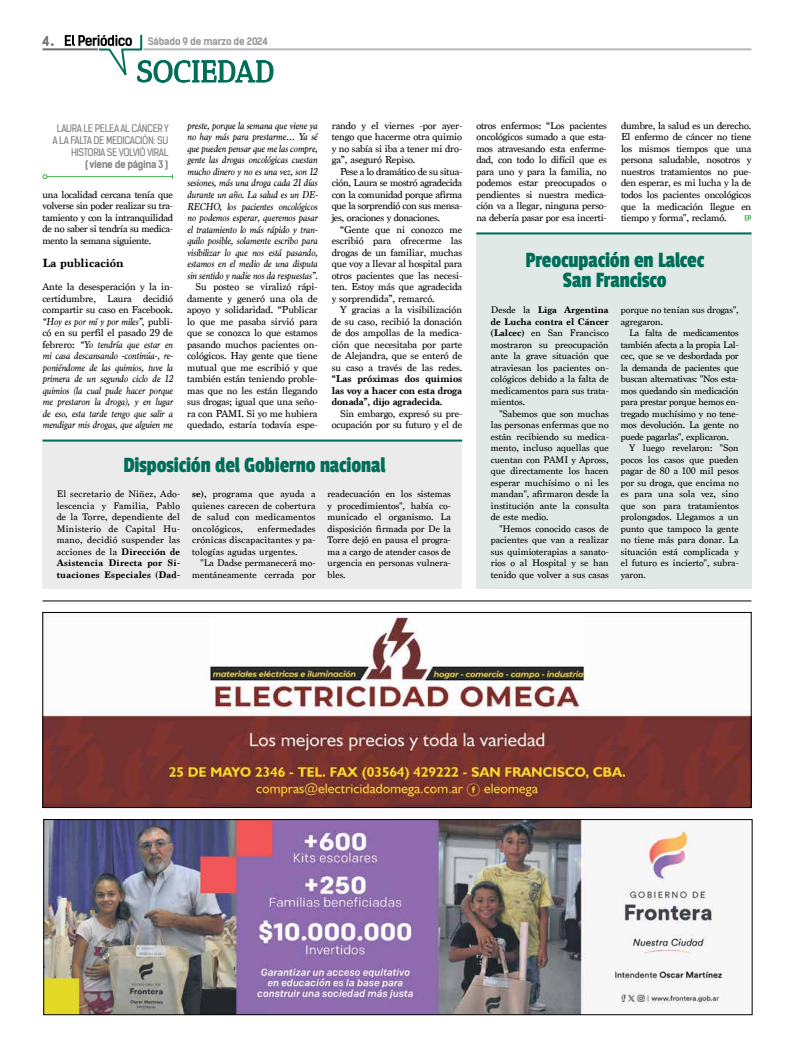
<style>
.page{position:relative;width:794px;height:1049px;background:#fff}
.page>*{position:absolute;margin:0;border:0;box-sizing:border-box;transform-origin:0 0}
.t1{font:22.9px/20px "Passion One";letter-spacing:-.005em;color:#006e58;text-align:center;scale:.94 1}
.t2{font:700 13px "Kelson Sans";color:#6d6e71}
.t3{font:700 12.5px "Marion";color:#000}
.t4{font:10.5px/11.5px "Marion";letter-spacing:-.02em;color:#000;text-align:justify}
.t5{font:italic 10.5px/11.5px "Marion";letter-spacing:-.01em;color:#000;text-align:justify}
.t6{font:700 10.5px/11.5px "Marion";letter-spacing:-.01em;color:#000;text-align:justify}
.t7{font:10px/11.5px "Marion";color:#000;text-align:justify}
.t8{font:10px "Marion";letter-spacing:-.02em;color:#000}
.t9{font:10px/12px "Kelson Sans";letter-spacing:-.04em;color:#808285;text-align:right}
.t10{font:700 10px "Kelson Sans RU";letter-spacing:-.025em;color:#939598}
.t11{font:700 10px "Kelson Sans RU";letter-spacing:-.04em;color:#808285}
.s1{font-style:normal}
.s2{font-weight:700}
</style>
<div class="page">
<hr style="left:143px;top:48px;width:608px;height:2px;background:#b6b8ba">
<hr style="left:43px;top:48px;width:55px;height:2px;background:#6d6e71">
<hr style="left:47px;top:176px;width:125px;height:1px;background:#41ad49">
<svg style="left:43px;top:174px;width:5px;height:5px"></svg>
<hr style="left:43px;top:601px;width:708px;height:1px;background:#000">
<div style="left:476px;top:232px;width:275px;height:357px;background:#e1e9e6"></div>
<div style="left:43px;top:440px;width:419px;height:149px;background:#ebebec"></div>
<hr style="left:476px;top:232px;width:275px;height:2px;background:#006e58">
<hr style="left:43px;top:440px;width:419px;height:2px;background:#006e58">
<svg style="left:65px;top:34px;width:210px;height:49px"></svg>
<img style="left:45px;top:821px;width:680px;height:192px">
<div style="left:43px;top:819px;width:709px;height:196px;border:1px solid #000"></div>
<img style="left:45px;top:614px;width:704px;height:192px">
<div style="left:43px;top:612px;width:708px;height:196px;border:1px solid #000"></div>
<svg style="left:744px;top:215px;width:7px;height:5px"></svg>
<p class="t2" style="left:43px;top:34px;width:14px">4•</p>
<p class="t10" style="left:148px;top:35px;width:122px">Sábado 9 de marzo de 2024</p>
<p class="t9" style="left:53px;top:122px;width:118px">LAURA LE PELEA AL CÁNCER Y<br>A LA FALTA DE MEDICACIÓN: SU<br>HISTORIA SE VOLVIÓ VIRAL</p>
<p class="t11" style="left:85px;top:158px;width:85px">( viene de página 3 )</p>
<p class="t4" style="left:43px;top:189px;width:132px">una localidad cercana tenía que volverse sin poder realizar su tra&shy;tamiento y con la intranquilidad de no saber si tendría su medica&shy;mento la semana siguiente.</p>
<p class="t3" style="left:43px;top:255px;width:83px">La publicación</p>
<p class="t5" style="left:43px;top:281px;width:132px"><span class="s1">Ante la desesperación y la in&shy;certidumbre, Laura decidió compartir su caso en Facebook. </span>“Hoy es por mí y por miles”<span class="s1">, publi&shy;có en su perfil el pasado 29 de febrero:</span> “Yo tendría que estar en mi casa descansando -continúa-, re&shy;poniéndome de las quimios, tuve la primera de un segundo ciclo de 12 quimios (la cual pude hacer porque me prestaron la droga), y en lugar de eso, esta tarde tengo que salir a mendigar mis drogas, que alguien me</p>
<p class="t5" style="left:187px;top:120px;width:132px">preste, porque la semana que viene ya no hay más para prestarme… Ya sé que pueden pensar que me las compre, gente las drogas oncológicas cuestan mucho dinero y no es una vez, son 12 sesiones, más una droga cada 21 días durante un año. La salud es un DE-RECHO, los pacientes oncológicos no podemos esperar, queremos pasar el tratamiento lo más rápido y tran&shy;quilo posible, solamente escribo para visibilizar lo que nos está pasando, estamos en el medio de una disputa sin sentido y nadie nos da respuestas”.</p>
<p class="t4" style="left:187px;top:281px;width:132px;text-indent:9px">Su posteo se viralizó rápi&shy;damente y generó una ola de apoyo y solidaridad. “Publicar lo que me pasaba sirvió para que se conozca lo que estamos pasando muchos pacientes on&shy;cológicos. Hay gente que tiene mutual que me escribió y que también están teniendo proble&shy;mas que no les están llegando sus drogas; igual que una seño&shy;ra con PAMI. Si yo me hubiera quedado, estaría todavía espe-</p>
<p class="t4" style="left:332px;top:120px;width:132px">rando y el viernes -por ayer&shy;tengo que hacerme otra quimio y no sabía si iba a tener mi dro&shy;ga”, aseguró Repiso.</p>
<p class="t4" style="left:332px;top:166px;width:132px;text-indent:9px">Pese a lo dramático de su situa&shy;ción, Laura se mostró agradecida con la comunidad porque afirma que la sorprendió con sus mensa&shy;jes, oraciones y donaciones.</p>
<p class="t4" style="left:332px;top:223px;width:132px;text-indent:9px">“Gente que ni conozco me escribió para ofrecerme las drogas de un familiar, muchas que voy a llevar al hospital para otros pacientes que las necesi&shy;ten. Estoy más que agradecida y sorprendida”, remarcó.</p>
<p class="t4" style="left:332px;top:304px;width:132px;text-indent:9px">Y gracias a la visibilización de su caso, recibió la donación de dos ampollas de la medica&shy;ción que necesitaba por parte de Alejandra, que se enteró de su caso a través de las redes.</p>
<p class="t6" style="left:332px;top:373px;width:132px">“Las próximas dos quimios las voy a hacer con esta droga donada”, dijo agradecida.</p>
<p class="t4" style="left:332px;top:408px;width:132px;text-align:right">Sin embargo, expresó su pre&shy;ocupación por su futuro y el de</p>
<h1 class="t1" style="left:123px;top:455px;width:280px">Disposición del Gobierno nacional</h1>
<p class="t7" style="left:57px;top:488px;width:125px">El secretario de Niñez, Ado&shy;lescencia y Familia, Pablo de la Torre, dependiente del Ministerio de Capital Hu&shy;mano, decidió suspender las acciones de la <span class="s2">Dirección de Asistencia Directa por Si&shy;tuaciones Especiales (Dad-</span></p>
<p class="t7" style="left:192px;top:488px;width:125px"><span class="s2">se),</span> programa que ayuda a quienes carecen de cobertura de salud con medicamentos oncológicos,</p>
<p class="t7" style="left:192px;top:523px;width:125px;text-indent:66px">enfermedades crónicas discapacitantes y pa&shy;tologías agudas urgentes.</p>
<p class="t7" style="left:192px;top:558px;width:125px;text-align:right">"La Dadse permanecerá mo&shy;mentáneamente cerrada por</p>
<p class="t7" style="left:327px;top:488px;width:125px">readecuación en los sistemas y procedimientos", había co&shy;municado el organismo. La disposición firmada por De la Torre dejó en pausa el progra&shy;ma a cargo de atender casos de urgencia en personas vulnera&shy;bles.</p>
<p class="t4" style="left:476px;top:120px;width:132px">otros enfermos: “Los pacientes oncológicos sumado a que esta&shy;mos atravesando esta enferme&shy;dad, con todo lo difícil que es para uno y para la familia, no podemos estar preocupados o pendientes si nuestra medica&shy;ción va a llegar, ninguna perso&shy;na debería pasar por esa incerti-</p>
<p class="t4" style="left:621px;top:120px;width:132px">dumbre, la salud es un derecho.<br>El enfermo de cáncer no tiene los mismos tiempos que una persona saludable, nosotros y nuestros tratamientos no pue&shy;den esperar, es mi lucha y la de todos los pacientes oncológicos que la medicación llegue en tiempo y forma", reclamó.</p>
<h1 class="t1" style="left:525px;top:250px;width:192px">Preocupación en Lalcec<br>San Francisco</h1>
<p class="t7" style="left:491px;top:304px;width:119px">Desde la <span class="s2">Liga Argentina de Lucha contra el Cáncer (Lalcec)</span> en San Francisco mostraron su preocupación ante la grave situación que atraviesan los pacientes on&shy;cológicos debido a la falta de medicamentos para sus trata&shy;mientos.</p>
<p class="t7" style="left:491px;top:408px;width:119px;text-indent:8px">"Sabemos que son muchas las personas enfermas que no están recibiendo su medica&shy;mento, incluso aquellas que cuentan con PAMI y Apross, que directamente los hacen esperar muchísimo o ni les mandan", afirmaron desde la institución ante la consulta de este medio.</p>
<p class="t7" style="left:491px;top:523px;width:119px;text-indent:8px">"Hemos conocido casos de pacientes que van a realizar sus quimioterapias a sanato&shy;rios o al Hospital y se han tenido que volver a sus casas</p>
<p class="t7" style="left:621px;top:304px;width:119px">porque no tenían sus drogas", agregaron.</p>
<p class="t8" style="left:629px;top:327px;width:111px">La falta de medicamentos</p>
<p class="t8" style="left:621px;top:338px;width:119px">también afecta a la propia Lal-</p>
<p class="t8" style="left:621px;top:350px;width:119px">cec, que se ve desbordada por</p>
<p class="t8" style="left:621px;top:361px;width:119px">la demanda de pacientes que</p>
<p class="t8" style="left:621px;top:373px;width:119px">buscan alternativas: "Nos esta-</p>
<p class="t8" style="left:621px;top:384px;width:119px">mos quedando sin medicación</p>
<p class="t8" style="left:621px;top:396px;width:119px">para prestar porque hemos en-</p>
<p class="t8" style="left:621px;top:407px;width:119px">tregado muchísimo y no tene-</p>
<p class="t8" style="left:621px;top:419px;width:119px">mos devolución. La gente no</p>
<p class="t8" style="left:621px;top:431px;width:110px">puede pagarlas", explicaron.</p>
<p class="t7" style="left:629px;top:442px;width:111px">Y luego revelaron: "Son</p>
<p class="t7" style="left:621px;top:454px;width:119px">pocos los casos que pueden</p>
<p class="t7" style="left:621px;top:465px;width:119px">pagar de 80 a 100 mil pesos</p>
<p class="t7" style="left:621px;top:477px;width:119px">por su droga, que encima no</p>
<p class="t7" style="left:621px;top:488px;width:119px">es para una sola vez, sino</p>
<p class="t7" style="left:621px;top:500px;width:119px">que son para tratamientos</p>
<p class="t7" style="left:621px;top:511px;width:119px">prolongados. Llegamos a un</p>
<p class="t7" style="left:621px;top:523px;width:119px">punto que tampoco la gente</p>
<p class="t7" style="left:621px;top:534px;width:119px">no tiene más para donar. La</p>
<p class="t7" style="left:621px;top:546px;width:119px">situación está complicada y</p>
<p class="t7" style="left:621px;top:557px;width:119px">el futuro es incierto", subra-</p>
<p class="t7" style="left:621px;top:569px;width:27px">yaron.</p>
</div>
